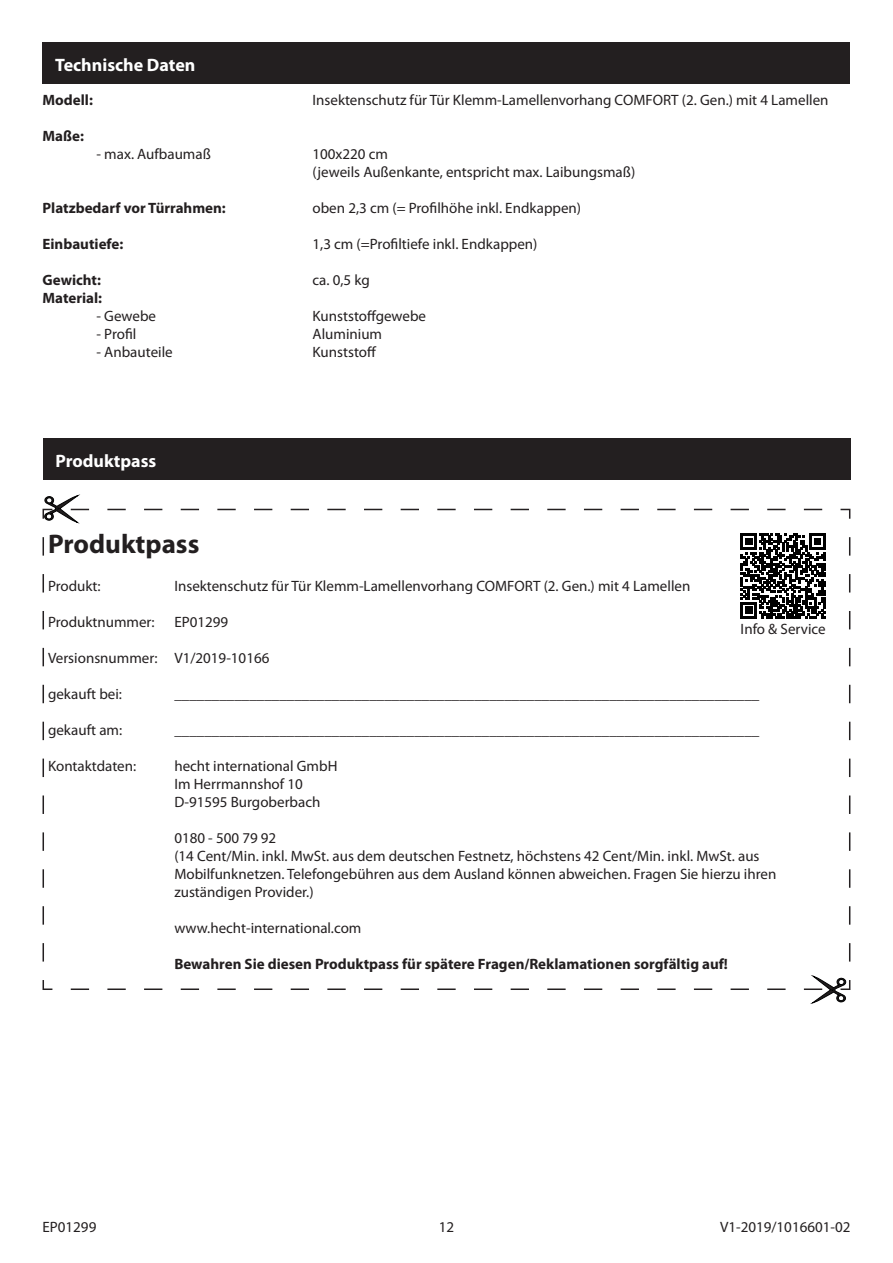
<style>
.page{position:relative;width:893px;height:1263px;background:#fff}
.page>*{position:absolute;margin:0;border:0;box-sizing:border-box;transform-origin:0 0}
.t1{font:700 27px "Myriad Pro";color:#231f20}
.Überschrift_Balken_I{font:700 18px "Myriad Pro";color:#fff}
.Fließtext{font:15px/18px "Myriad Pro";color:#231f20}
.Fließtext-2{font:700 15px "Myriad Pro";color:#231f20}
.Inhaltsverzeichnis_F{font:15px "Myriad Pro";color:#231f20}
.Seitennummerierung{font:15px "Myriad Pro";color:#231f20}
</style>
<div class="page">
<div style="left:43px;top:43px;width:807px;height:41px;background:#231f20"></div>
<div style="left:43px;top:439px;width:808px;height:41px;background:#231f20"></div>
<svg style="left:44px;top:496px;width:34px;height:12px"></svg>
<svg style="left:42px;top:508px;width:809px;height:482px"></svg>
<svg style="left:71px;top:976px;width:775px;height:27px"></svg>
<svg style="left:741px;top:534px;width:84px;height:84px"></svg>
<p class="Überschrift_Balken_I" style="left:55px;top:53px;width:142px">Technische Daten</p>
<p class="Fließtext-2" style="left:43px;top:90px;width:52px">Modell:</p>
<p class="Fließtext" style="left:313px;top:91px;width:517px">Insektenschutz für Tür Klemm-Lamellenvorhang COMFORT (2. Gen.) mit 4 Lamellen</p>
<p class="Fließtext-2" style="left:43px;top:126px;width:43px">Maße:</p>
<p class="Fließtext" style="left:97px;top:145px;width:116px">- max. Aufbaumaß</p>
<p class="Fließtext" style="left:313px;top:145px;width:77px">100x220 cm</p>
<p class="Fließtext" style="left:313px;top:163px;width:324px">(jeweils Außenkante, entspricht max. Laibungsmaß)</p>
<p class="Fließtext-2" style="left:43px;top:198px;width:185px">Platzbedarf vor Türrahmen:</p>
<p class="Fließtext" style="left:313px;top:199px;width:270px">oben 2,3 cm (= Profilhöhe inkl. Endkappen)</p>
<p class="Fließtext-2" style="left:43px;top:234px;width:82px">Einbautiefe:</p>
<p class="Fließtext" style="left:313px;top:235px;width:226px">1,3 cm (=Profiltiefe inkl. Endkappen)</p>
<p class="Fließtext-2" style="left:43px;top:270px;width:60px">Gewicht:</p>
<p class="Fließtext" style="left:313px;top:271px;width:59px">ca. 0,5 kg</p>
<p class="Fließtext-2" style="left:43px;top:288px;width:61px">Material:</p>
<p class="Fließtext" style="left:97px;top:307px;width:61px">- Gewebe</p>
<p class="Fließtext" style="left:313px;top:307px;width:115px">Kunststoffgewebe</p>
<p class="Fließtext" style="left:97px;top:325px;width:41px">- Profil</p>
<p class="Fließtext" style="left:313px;top:325px;width:71px">Aluminium</p>
<p class="Fließtext" style="left:97px;top:343px;width:78px">- Anbauteile</p>
<p class="Fließtext" style="left:313px;top:343px;width:65px">Kunststoff</p>
<p class="Überschrift_Balken_I" style="left:55px;top:449px;width:102px">Produktpass</p>
<p class="t1" style="left:48px;top:526px;width:153px">Produktpass</p>
<p class="Fließtext" style="left:48px;top:576px;width:54px">Produkt:</p>
<p class="Fließtext" style="left:48px;top:612px;width:108px">Produktnummer:</p>
<p class="Fließtext" style="left:48px;top:648px;width:111px">Versionsnummer:</p>
<p class="Fließtext" style="left:48px;top:684px;width:76px">gekauft bei:</p>
<p class="Fließtext" style="left:48px;top:720px;width:76px">gekauft am:</p>
<p class="Fließtext" style="left:48px;top:756px;width:90px">Kontaktdaten:</p>
<p class="Fließtext" style="left:174px;top:576px;width:517px">Insektenschutz für Tür Klemm-Lamellenvorhang COMFORT (2. Gen.) mit 4 Lamellen</p>
<p class="Fließtext" style="left:174px;top:612px;width:55px">EP01299</p>
<p class="Fließtext" style="left:174px;top:648px;width:97px">V1/2019-10166</p>
<p class="Fließtext" style="left:174px;top:684px;width:9px">______________________________________________________________________________</p>
<p class="Fließtext" style="left:174px;top:720px;width:9px">______________________________________________________________________________</p>
<p class="Fließtext" style="left:174px;top:756px;width:165px">hecht international GmbH</p>
<p class="Fließtext" style="left:174px;top:774px;width:130px">Im Herrmannshof 10</p>
<p class="Fließtext" style="left:174px;top:792px;width:148px">D-91595 Burgoberbach</p>
<p class="Fließtext" style="left:174px;top:828px;width:103px">0180 - 500 79 92</p>
<p class="Fließtext" style="left:174px;top:846px;width:603px">(14 Cent/Min. inkl. MwSt. aus dem deutschen Festnetz, höchstens 42 Cent/Min. inkl. MwSt. aus<br>Mobilfunknetzen. Telefongebühren aus dem Ausland können abweichen. Fragen Sie hierzu ihren</p>
<p class="Fließtext" style="left:174px;top:882px;width:141px">zuständigen Provider.)</p>
<p class="Fließtext" style="left:174px;top:918px;width:189px">www.hecht-international.com</p>
<p class="Fließtext-2" style="left:174px;top:954px;width:555px">Bewahren Sie diesen Produktpass für spätere Fragen/Reklamationen sorgfältig auf!</p>
<p class="Inhaltsverzeichnis_F" style="left:741px;top:620px;width:87px">Info &amp; Service</p>
<p class="Fließtext" style="left:43px;top:1217px;width:55px">EP01299</p>
<p class="Seitennummerierung" style="left:439px;top:1217px;width:17px">12</p>
<p class="Fließtext" style="left:720px;top:1217px;width:132px">V1-2019/1016601-02</p>
</div>
